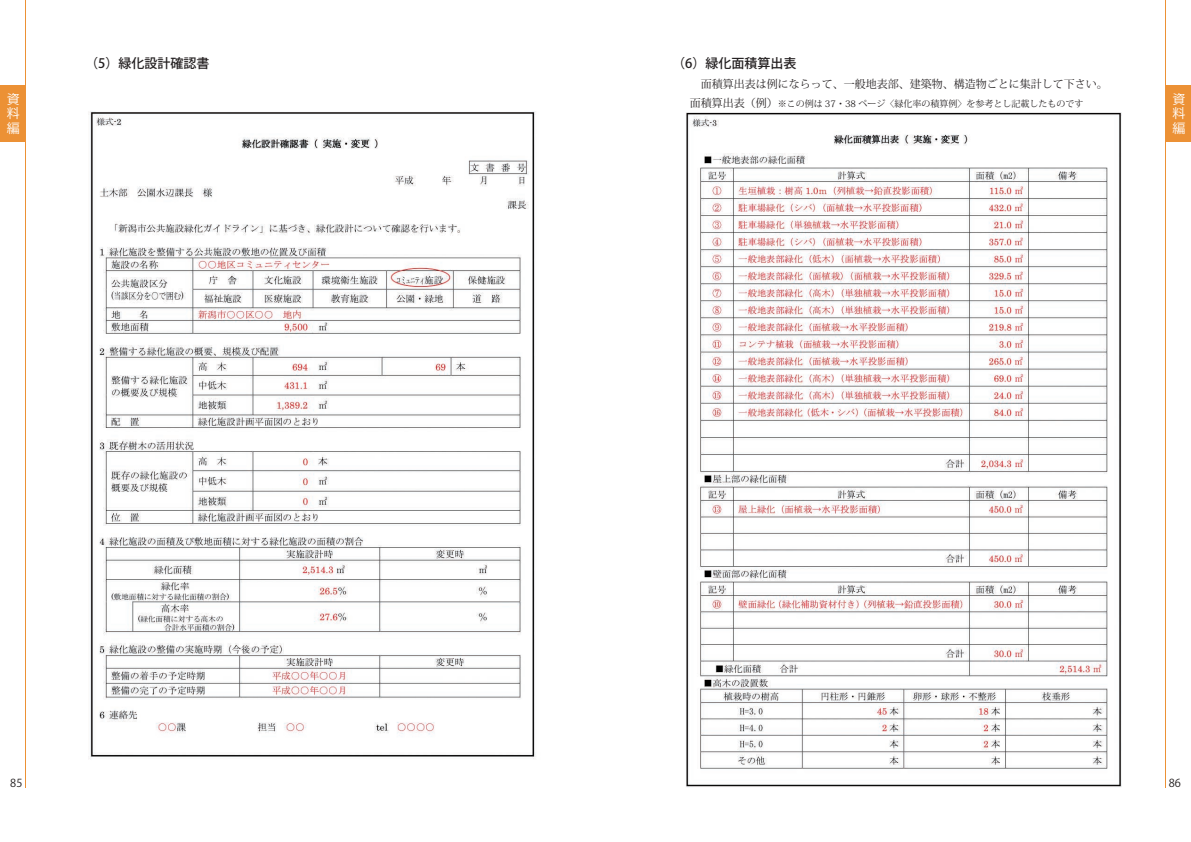
<style>
.page{position:relative;width:1191px;height:842px;background:#fff}
.page>*{position:absolute;margin:0;border:0;box-sizing:border-box;transform-origin:0 0}
.t1{font:500 13px "Koz Go Std";color:#231f20}
.t2{font:13px/14.3px "Koz Go Std";color:#fff;text-align:justify}
.t3{font:11px "Koz Min Std";color:#231f20}
.t4{font:11px "Koz Go Std";color:#231f20}
.t5{font:9px "Koz Min Std";color:#231f20}
.s1{font-size:11px}
</style>
<div class="page">
<div style="left:0;top:85px;width:26px;height:57px;background:#ec9135"></div>
<hr style="left:25px;top:0;width:1px;height:788px;background:#ec9135">
<div style="left:1165px;top:85px;width:26px;height:57px;background:#ec9135"></div>
<hr style="left:1165px;top:0;width:1px;height:788px;background:#ec9135">
<img style="left:686px;top:113px;width:436px;height:674px">
<img style="left:88px;top:111px;width:448px;height:648px">
<h1 class="t2" style="left:7px;top:93px;width:14px">資料編</h1>
<h1 class="t1" style="left:85px;top:55px;width:126px">（5）緑化設計確認書</h1>
<h1 class="t1" style="left:672px;top:55px;width:126px">（6）緑化面積算出表</h1>
<p class="t3" style="left:678px;top:77px;width:430px">　　面積算出表は例にならって、一般地表部、建築物、構造物ごとに集計して下さい。</p>
<p class="t5" style="left:678px;top:98px;width:406px"><span class="s1">　面積算出表（例）</span>※この例は 37・38 ページ〈緑化率の積算例〉を参考とし記載したものです</p>
<h1 class="t2" style="left:1172px;top:93px;width:14px">資料編</h1>
<p class="t4" style="left:10px;top:776px;width:14px">85</p>
<p class="t4" style="left:1168px;top:776px;width:14px">86</p>
</div>
